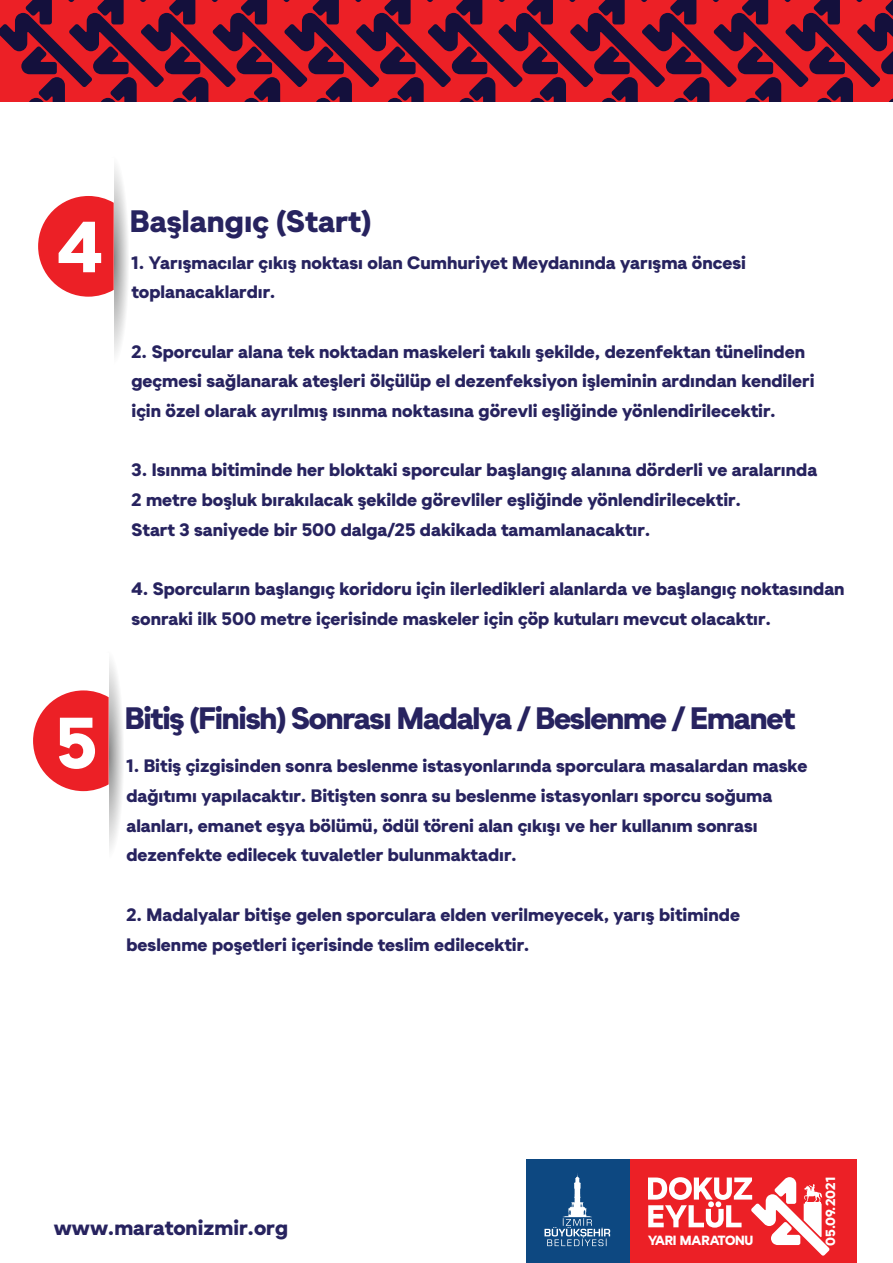
<style>
.page{position:relative;width:893px;height:1263px;background:#fff}
.page>*{position:absolute;margin:0;border:0;box-sizing:border-box;transform-origin:0 0}
.t1{font:900 72.15px "Gramatika";color:#fff}
.t2{font:900 30.9px "Gramatika";letter-spacing:-.04em;color:#27235f}
.t3{font:900 30.9px "Gramatika";color:#27235f}
.t4{font:900 21px "Gramatika";color:#27235f}
.t5{font:900 18px/29.7px "Gramatika";color:#27235f}
.t6{font:900 13.35px "Gramatika";letter-spacing:-.02em;color:#fff}
.t7{font:900 13.35px "Gramatika";color:#fff}
</style>
<div class="page">
<svg style="left:93px;top:135px;width:41px;height:250px"></svg>
<div style="left:51px;top:159px;width:63px;height:205px;background:#fff"></div>
<svg style="left:38px;top:196px;width:76px;height:101px"></svg>
<svg style="left:87px;top:630px;width:42px;height:249px"></svg>
<div style="left:46px;top:653px;width:63px;height:206px;background:#fff"></div>
<svg style="left:33px;top:690px;width:76px;height:101px"></svg>
<div style="left:526px;top:1159px;width:104px;height:104px;background:#0d4881"></div>
<svg style="left:544px;top:1173px;width:66px;height:73px"></svg>
<div style="left:630px;top:1159px;width:227px;height:104px;background:#ec2026"></div>
<svg style="left:648px;top:1177px;width:181px;height:78px"></svg>
<svg style="left:0;top:0;width:893px;height:102px"></svg>
<h1 class="t1" style="left:58px;top:194px;width:47px">4</h1>
<h2 class="t3" style="left:130px;top:198px;width:243px">Başlangıç (Start)</h2>
<p class="t5" style="left:132px;top:248px;width:616px">1. Yarışmacılar çıkış noktası olan Cumhuriyet Meydanında yarışma öncesi toplanacaklardır.</p>
<p class="t5" style="left:132px;top:337px;width:685px">2. Sporcular alana tek noktadan maskeleri takılı şekilde, dezenfektan tünelinden geçmesi sağlanarak ateşleri ölçülüp el dezenfeksiyon işleminin ardından kendileri için özel olarak ayrılmış ısınma noktasına görevli eşliğinde yönlendirilecektir.</p>
<p class="t5" style="left:132px;top:456px;width:687px">3. Isınma bitiminde her bloktaki sporcular başlangıç alanına dörderli ve aralarında<br>2 metre boşluk bırakılacak şekilde görevliler eşliğinde yönlendirilecektir.<br>Start 3 saniyede bir 500 dalga/25 dakikada tamamlanacaktır.</p>
<p class="t5" style="left:132px;top:574px;width:715px">4. Sporcuların başlangıç koridoru için ilerledikleri alanlarda ve başlangıç noktasından sonraki ilk 500 metre içerisinde maskeler için çöp kutuları mevcut olacaktır.</p>
<h1 class="t1" style="left:55px;top:690px;width:44px">5</h1>
<h2 class="t2" style="left:125px;top:696px;width:672px">Bitiş (Finish) Sonrası Madalya / Beslenme / Emanet</h2>
<p class="t5" style="left:126px;top:751px;width:682px">1. Bitiş çizgisinden sonra beslenme istasyonlarında sporculara masalardan maske dağıtımı yapılacaktır. Bitişten sonra su beslenme istasyonları sporcu soğuma alanları, emanet eşya bölümü, ödül töreni alan çıkışı ve her kullanım sonrası dezenfekte edilecek tuvaletler bulunmaktadır.</p>
<p class="t5" style="left:126px;top:900px;width:615px">2. Madalyalar bitişe gelen sporculara elden verilmeyecek, yarış bitiminde beslenme poşetleri içerisinde teslim edilecektir.</p>
<p class="t4" style="left:54px;top:1212px;width:236px">www.maratonizmir.org</p>
<p class="t6" style="left:648px;top:1230px;width:107px">YARI MARATONU</p>
<p class="t7" style="left:821px;top:1246px;width:71px;rotate:-90deg">05.09.2021</p>
</div>
